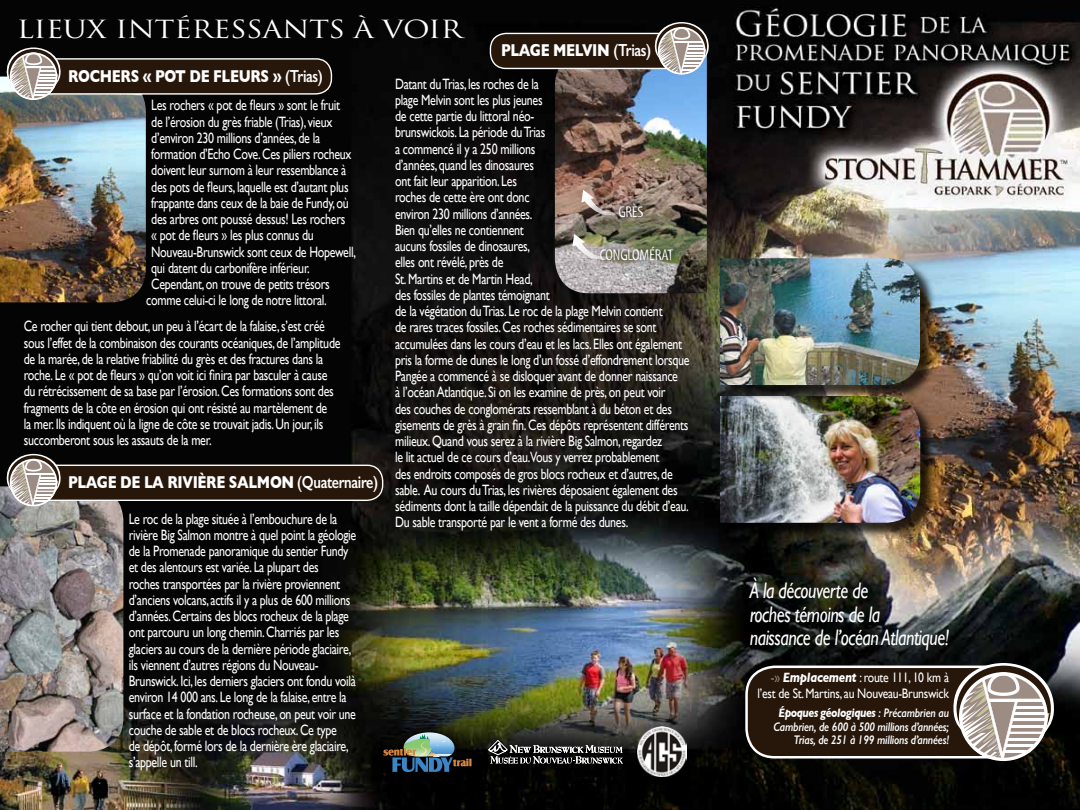
<style>
.page{position:relative;width:1080px;height:810px;background:#fff}
.page>*{position:absolute;margin:0;border:0;box-sizing:border-box;transform-origin:0 0}
.t1{font:24.38px "Trajan Pro";letter-spacing:-.02em;color:#fff;scale:1.2 1}
.t2{font:italic 22.5px/23.8px "Gill Sans";letter-spacing:-.025em;color:#fff;scale:.8 1}
.t3{font:700 17.5px "Gill Sans";letter-spacing:-.025em;color:#fff;scale:.8 1}
.t4{font:15.62px "Myriad Tilt";letter-spacing:-.01em;color:#fff}
.t5{font:15px/16.2px "Gill Sans";letter-spacing:-.025em;color:#fff;scale:.8 1}
.t6{font:13.75px/16.2px "Gill Sans";letter-spacing:-.02em;color:#fff;text-align:right;scale:.85 1}
.t7{font:italic 600 12.5px/13.8px "Gill Sans";letter-spacing:-.02em;color:#fff;text-align:right;scale:.85 1}
.s1{font-weight:600}
.s2{color:#9c8c84}
.s3{font-weight:700;font-style:italic}
.s4{font-weight:700}
</style>
<div class="page">
<img style="left:0;top:0;width:1080px;height:810px">
<div style="left:722px;top:398px;width:214px;height:140px;background:#000;opacity:.75"></div>
<img style="left:720px;top:396px;width:200px;height:127px">
<div style="left:747px;top:667px;width:286px;height:90px;background:#27170b;border-radius:28px"></div>
<div style="left:745px;top:666px;width:289px;height:93px;border:2px solid #fff;border-radius:28px"></div>
<svg style="left:950px;top:663px;width:107px;height:98px"></svg>
<svg style="left:487px;top:739px;width:136px;height:25px;background:#4d4d4b"></svg>
<div style="left:372px;top:720px;width:111px;height:64px;background:#000;opacity:.75"></div>
<svg style="left:383px;top:733px;width:89px;height:39px;background:#47595a"></svg>
<img style="left:0;top:77px;width:146px;height:225px">
<img style="left:0;top:486px;width:123px;height:266px">
<img style="left:555px;top:69px;width:152px;height:224px">
<svg style="left:612px;top:198px;width:37px;height:26px"></svg>
<svg style="left:593px;top:241px;width:85px;height:26px;background:#7b7f6b"></svg>
<svg style="left:581px;top:190px;width:48px;height:30px"></svg>
<svg style="left:572px;top:234px;width:48px;height:30px"></svg>
<div style="left:722px;top:260px;width:214px;height:141px;background:#000;opacity:.75"></div>
<img style="left:720px;top:258px;width:200px;height:127px">
<img style="left:637px;top:727px;width:50px;height:49px">
<div style="left:490px;top:33px;width:209px;height:35px;background:#27170b;border-radius:16px"></div>
<div style="left:490px;top:33px;width:210px;height:36px;border:1px solid #fff;border-radius:16px"></div>
<svg style="left:653px;top:22px;width:57px;height:53px"></svg>
<div style="left:18px;top:465px;width:365px;height:35px;background:#27170b;border-radius:16px"></div>
<div style="left:17px;top:465px;width:366px;height:36px;border:1px solid #fff;border-radius:16px"></div>
<svg style="left:5px;top:454px;width:57px;height:52px;background:#9e9793"></svg>
<div style="left:18px;top:59px;width:313px;height:35px;background:#27170b;border-radius:16px"></div>
<div style="left:17px;top:58px;width:315px;height:37px;border:1px solid #fff;border-radius:16px"></div>
<svg style="left:5px;top:47px;width:57px;height:53px"></svg>
<h1 class="t1" style="left:17px;top:13px;width:373px">LIEUX INTÉRESSANTS À VOIR</h1>
<p class="t3" style="left:501px;top:37px;width:189px">PLAGE MELVIN <span class="s1">(Trias)</span></p>
<p class="t3" style="left:68px;top:62px;width:320px">ROCHERS « POT DE FLEURS » <span class="s1">(Trias)</span></p>
<p class="t5" style="left:151px;top:97px;width:237px">Les rochers « pot de fleurs » sont le fruit</p>
<p class="t5" style="left:151px;top:113px;width:228px">de l’érosion du grès friable (Trias), vieux</p>
<p class="t5" style="left:151px;top:130px;width:213px">d’environ 230 millions d’années, de la</p>
<p class="t5" style="left:151px;top:146px;width:252px">formation d’Echo Cove. Ces piliers rocheux</p>
<p class="t5" style="left:151px;top:162px;width:245px">doivent leur surnom à leur ressemblance à</p>
<p class="t5" style="left:151px;top:178px;width:248px">des pots de fleurs, laquelle est d’autant plus</p>
<p class="t5" style="left:151px;top:195px;width:249px">frappante dans ceux de la baie de Fundy, où</p>
<p class="t5" style="left:151px;top:211px;width:244px">des arbres ont poussé dessus! Les rochers</p>
<p class="t5" style="left:151px;top:227px;width:205px">« pot de fleurs » les plus connus du</p>
<p class="t5" style="left:151px;top:243px;width:257px">Nouveau-Brunswick sont ceux de Hopewell,</p>
<p class="t5" style="left:151px;top:259px;width:200px">qui datent du carbonifère inférieur.</p>
<p class="t5" style="left:151px;top:276px;width:225px">Cependant, on trouve de petits trésors</p>
<p class="t5" style="left:146px;top:292px;width:227px">comme celui-ci le long de notre littoral.</p>
<p class="t5" style="left:24px;top:318px;width:398px">Ce rocher qui tient debout, un peu à l’écart de la falaise, s’est créé sous l’effet de la combinaison des courants océaniques, de l’amplitude de la marée, de la relative friabilité du grès et des fractures dans la roche. Le « pot de fleurs » qu’on voit ici finira par basculer à cause du rétrécissement de sa base par l’érosion. Ces formations sont des fragments de la côte en érosion qui ont résisté au martèlement de<br>la mer. Ils indiquent où la ligne de côte se trouvait jadis. Un jour, ils succomberont sous les assauts de la mer.</p>
<p class="t3" style="left:68px;top:468px;width:389px">PLAGE DE LA RIVIÈRE SALMON <span class="s1">(Quaternaire)</span></p>
<p class="t5" style="left:129px;top:510px;width:286px">Le roc de la plage située à l’embouchure de la rivière Big Salmon montre à quel point la géologie de la Promenade panoramique du sentier Fundy et des alentours est variée. La plupart des<br>roches transportées par la rivière proviennent d’anciens volcans, actifs il y a plus de 600 millions d’années. Certains des blocs rocheux de la plage ont parcouru un long chemin. Charriés par les glaciers au cours de la dernière période glaciaire, ils viennent d’autres régions du Nouveau-Brunswick. Ici, les derniers glaciers ont fondu voilà environ 14 000 ans. Le long de la falaise, entre la surface et la fondation rocheuse, on peut voir une couche de sable et de blocs rocheux. Ce type<br>de dépôt, formé lors de la dernière ère glaciaire, s’appelle un till.</p>
<p class="t5" style="left:395px;top:75px;width:370px">Datant du Trias, les roches de la<br>plage Melvin sont les plus jeunes<br>de cette partie du littoral néo-<br>brunswickois. La période du Trias<br>a commencé il y a 250 millions<br>d’années, quand les dinosaures<br>ont fait leur apparition. Les<br>roches de cette ère ont donc<br>environ 230 millions d’années.<br>Bien qu’elles ne contiennent<br>aucuns fossiles de dinosaures,<br>elles ont révélé, près de<br>St. Martins et de Martin Head,<br>des fossiles de plantes témoignant<br>de la végétation du Trias. Le roc de la plage Melvin contient<br>de rares traces fossiles. Ces roches sédimentaires se sont accumulées dans les cours d’eau et les lacs. Elles ont également pris la forme de dunes le long d’un fossé d’effondrement lorsque Pangée a commencé à se disloquer avant de donner naissance<br>à l’océan Atlantique. Si on les examine de près, on peut voir<br>des couches de conglomérats ressemblant à du béton et des gisements de grès à grain fin. Ces dépôts représentent différents milieux. Quand vous serez à la rivière Big Salmon, regardez<br>le lit actuel de ce cours d’eau.Vous y verrez probablement<br>des endroits composés de gros blocs rocheux et d’autres, de sable. Au cours du Trias, les rivières déposaient également des sédiments dont la taille dépendait de la puissance du débit d’eau.<br>Du sable transporté par le vent a formé des dunes.</p>
<p class="t4" style="left:618px;top:204px;width:27px">GRÈS</p>
<p class="t4" style="left:600px;top:247px;width:75px">CONGLOMÉRAT</p>
<h2 class="t2" style="left:750px;top:578px;width:251px">À la découverte de<br>roches témoins de la<br>naissance de l’océan Atlantique!</h2>
<p class="t6" style="left:758px;top:669px;width:227px"><span class="s2">-»</span> <span class="s3">Emplacement</span> : route 111, 10 km à l’est de St. Martins, au Nouveau-Brunswick</p>
<p class="t7" style="left:774px;top:706px;width:208px"><span class="s4">Époques géologiques</span> : Précambrien au<br>Cambrien, de 600 à 500 millions d’années;<br>Trias, de 251 à 199 millions d’années!</p>
</div>
